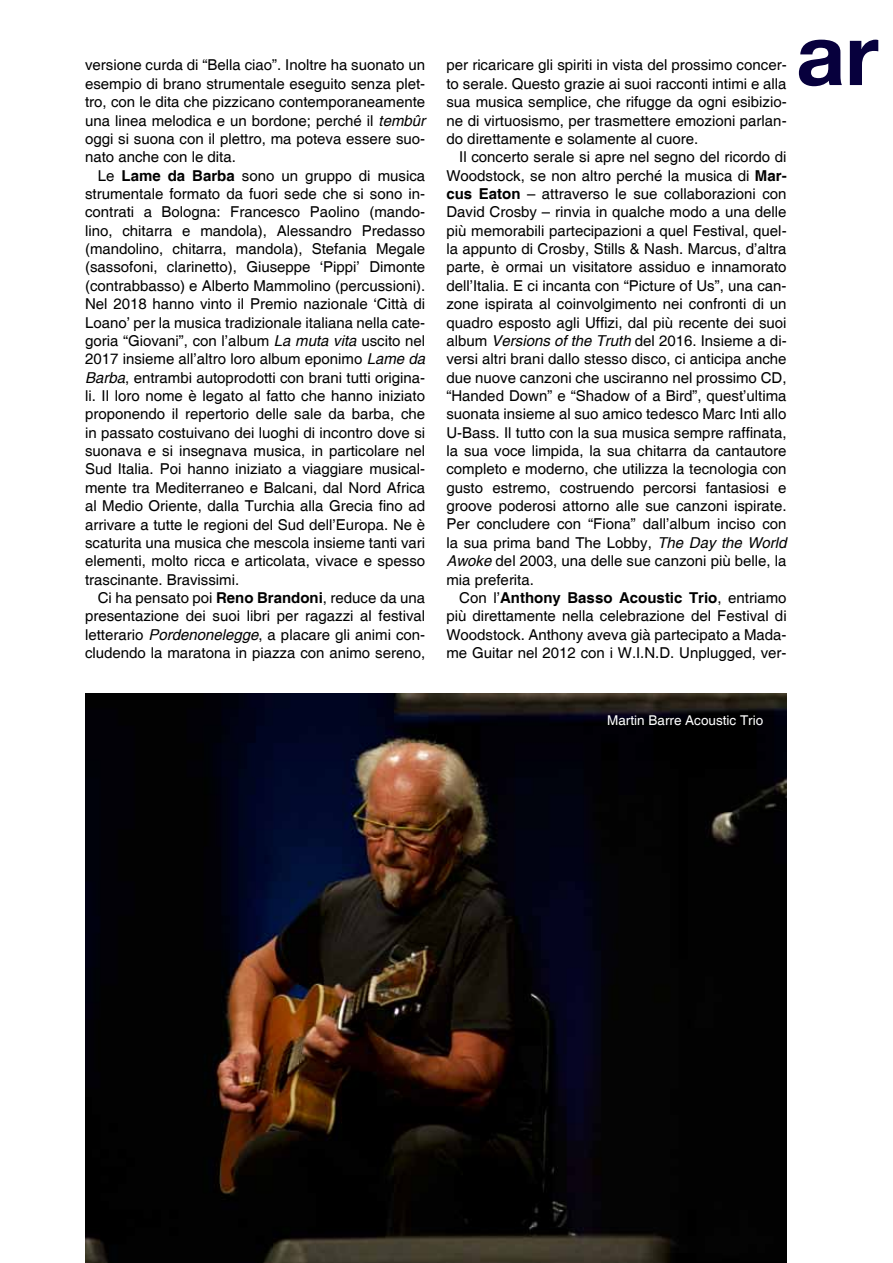
<style>
.page{position:relative;width:893px;height:1263px;background:#fff}
.page>*{position:absolute;margin:0;border:0;box-sizing:border-box;transform-origin:0 0}
.t1{font:700 85.5px "Helvetica Neue";color:#07003d}
.t2{font:15px/18.3px "Helvetica";color:#000;text-align:justify}
.t3{font:13.5px "Helvetica";color:#fff}
.s1{font-style:italic}
.s2{font-weight:700}
</style>
<div class="page">
<img style="left:85px;top:693px;width:702px;height:570px">
<p class="t2" style="left:85px;top:56px;width:342px">versione curda di “Bella ciao”. Inoltre ha suonato un esempio di brano strumentale eseguito senza plet&shy;tro, con le dita che pizzicano contemporaneamente una linea melodica e un bordone; perché il <span class="s1">tembûr </span>oggi si suona con il plettro, ma poteva essere suo&shy;nato anche con le dita.</p>
<p class="t2" style="left:85px;top:166px;width:342px;text-indent:13px">Le <span class="s2">Lame da Barba</span> sono un gruppo di musica strumentale formato da fuori sede che si sono in&shy;contrati a Bologna: Francesco Paolino (mando&shy;lino, chitarra e mandola), Alessandro Predasso (mandolino, chitarra, mandola), Stefania Megale (sassofoni, clarinetto), Giuseppe ‘Pippi’ Dimonte (contrabbasso) e Alberto Mammolino (percussioni).<br>Nel 2018 hanno vinto il Premio nazionale ‘Città di Loano’ per la musica tradizionale italiana nella cate&shy;goria “Giovani”, con l’album <span class="s1">La muta vita</span> uscito nel 2017 insieme all’altro loro album eponimo <span class="s1">Lame da Barba</span>, entrambi autoprodotti con brani tutti origina&shy;li. Il loro nome è legato al fatto che hanno iniziato proponendo il repertorio delle sale da barba, che in passato costuivano dei luoghi di incontro dove si suonava e si insegnava musica, in particolare nel Sud Italia. Poi hanno iniziato a viaggiare musical&shy;mente tra Mediterraneo e Balcani, dal Nord Africa al Medio Oriente, dalla Turchia alla Grecia fino ad arrivare a tutte le regioni del Sud dell’Europa. Ne è scaturita una musica che mescola insieme tanti vari elementi, molto ricca e articolata, vivace e spesso trascinante. Bravissimi.</p>
<p class="t2" style="left:85px;top:588px;width:342px;text-indent:13px">Ci ha pensato poi <span class="s2">Reno Brandoni</span>, reduce da una presentazione dei suoi libri per ragazzi al festival letterario <span class="s1">Pordenonelegge</span>, a placare gli animi con&shy;cludendo la maratona in piazza con animo sereno,</p>
<p class="t2" style="left:446px;top:56px;width:342px">per ricaricare gli spiriti in vista del prossimo concer&shy;to serale. Questo grazie ai suoi racconti intimi e alla sua musica semplice, che rifugge da ogni esibizio&shy;ne di virtuosismo, per trasmettere emozioni parlan&shy;do direttamente e solamente al cuore.</p>
<p class="t2" style="left:446px;top:148px;width:342px;text-indent:13px">Il concerto serale si apre nel segno del ricordo di Woodstock, se non altro perché la musica di <span class="s2">Mar&shy;cus Eaton</span> – attraverso le sue collaborazioni con David Crosby – rinvia in qualche modo a una delle più memorabili partecipazioni a quel Festival, quel&shy;la appunto di Crosby, Stills &amp; Nash. Marcus, d’altra parte, è ormai un visitatore assiduo e innamorato dell’Italia. E ci incanta con “Picture of Us”, una can&shy;zone ispirata al coinvolgimento nei confronti di un quadro esposto agli Uffizi, dal più recente dei suoi album <span class="s1">Versions of the Truth</span> del 2016. Insieme a di&shy;versi altri brani dallo stesso disco, ci anticipa anche due nuove canzoni che usciranno nel prossimo CD, “Handed Down” e “Shadow of a Bird”, quest’ultima suonata insieme al suo amico tedesco Marc Inti allo U-Bass. Il tutto con la sua musica sempre raffinata, la sua voce limpida, la sua chitarra da cantautore completo e moderno, che utilizza la tecnologia con gusto estremo, costruendo percorsi fantasiosi e groove poderosi attorno alle sue canzoni ispirate.<br>Per concludere con “Fiona” dall’album inciso con la sua prima band The Lobby, <span class="s1">The Day the World Awoke</span> del 2003, una delle sue canzoni più belle, la mia preferita.</p>
<p class="t2" style="left:446px;top:588px;width:342px;text-indent:13px">Con l’<span class="s2">Anthony Basso Acoustic Trio</span>, entriamo più direttamente nella celebrazione del Festival di Woodstock. Anthony aveva già partecipato a Mada&shy;me Guitar nel 2012 con i W.I.N.D. Unplugged, ver-</p>
<h1 class="t1" style="left:796px;top:2px;width:84px">ar</h1>
<p class="t3" style="left:607px;top:713px;width:158px">Martin Barre Acoustic Trio</p>
</div>
